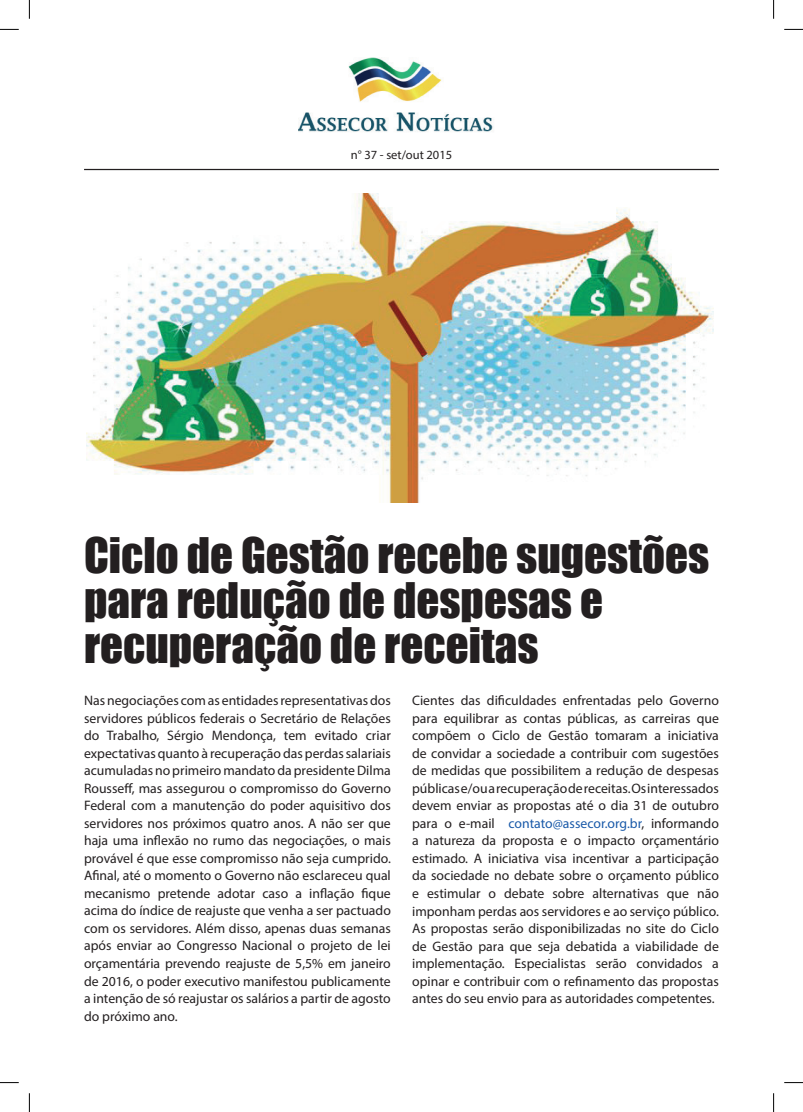
<style>
.page{position:relative;width:803px;height:1112px;background:#fff}
.page>*{position:absolute;margin:0;border:0;box-sizing:border-box;transform-origin:0 0}
.t1{font:45px/45px "Impact";color:#231f20}
.t2{font:13.75px/17.5px "Myriad Pro";color:#231f20;text-align:justify}
.t3{font:12.5px "Myriad Pro";color:#231f20}
.s1{color:#1a5aa9}
</style>
<div class="page">
<img style="left:86px;top:193px;width:628px;height:309px">
<img style="left:298px;top:57px;width:196px;height:75px">
<hr style="left:84px;top:169px;width:635px;height:1px;background:#231f20">
<svg style="left:0;top:29px;width:19px;height:1px"></svg>
<svg style="left:784px;top:29px;width:19px;height:1px"></svg>
<svg style="left:0;top:1082px;width:19px;height:1px"></svg>
<svg style="left:784px;top:1082px;width:19px;height:1px"></svg>
<svg style="left:29px;top:0;width:1px;height:19px"></svg>
<svg style="left:29px;top:1093px;width:1px;height:18px"></svg>
<svg style="left:773px;top:0;width:1px;height:19px"></svg>
<svg style="left:773px;top:1093px;width:1px;height:18px"></svg>
<p class="t3" style="left:351px;top:147px;width:103px">n° 37 - set/out 2015</p>
<h1 class="t1" style="left:84px;top:531px;width:627px">Ciclo de Gestão recebe sugestões para redução de despesas e recuperação de receitas</h1>
<p class="t2" style="left:84px;top:691px;width:308px">Nas negociações com as entidades representativas dos servidores públicos federais o Secretário de Relações do Trabalho, Sérgio Mendonça, tem evitado criar expectativas quanto à recuperação das perdas salariais acumuladas no primeiro mandato da presidente Dilma Rousseff, mas assegurou o compromisso do Governo Federal com a manutenção do poder aquisitivo dos servidores nos próximos quatro anos. A não ser que haja uma inflexão no rumo das negociações, o mais provável é que esse compromisso não seja cumprido.<br>Afinal, até o momento o Governo não esclareceu qual mecanismo pretende adotar caso a inflação fique acima do índice de reajuste que venha a ser pactuado com os servidores. Além disso, apenas duas semanas após enviar ao Congresso Nacional o projeto de lei orçamentária prevendo reajuste de 5,5% em janeiro de 2016, o poder executivo manifestou publicamente a intenção de só reajustar os salários a partir de agosto do próximo ano.</p>
<p class="t2" style="left:412px;top:691px;width:308px">Cientes das dificuldades enfrentadas pelo Governo para equilibrar as contas públicas, as carreiras que compõem o Ciclo de Gestão tomaram a iniciativa de convidar a sociedade a contribuir com sugestões de medidas que possibilitem a redução de despesas públicas e/ou a recuperação de receitas. Os interessados devem enviar as propostas até o dia 31 de outubro para o e-mail <span class="s1">contato@assecor.org.br</span>, informando a natureza da proposta e o impacto orçamentário estimado. A iniciativa visa incentivar a participação da sociedade no debate sobre o orçamento público e estimular o debate sobre alternativas que não imponham perdas aos servidores e ao serviço público.<br>As propostas serão disponibilizadas no site do Ciclo de Gestão para que seja debatida a viabilidade de implementação. Especialistas serão convidados a opinar e contribuir com o refinamento das propostas antes do seu envio para as autoridades competentes.</p>
</div>
